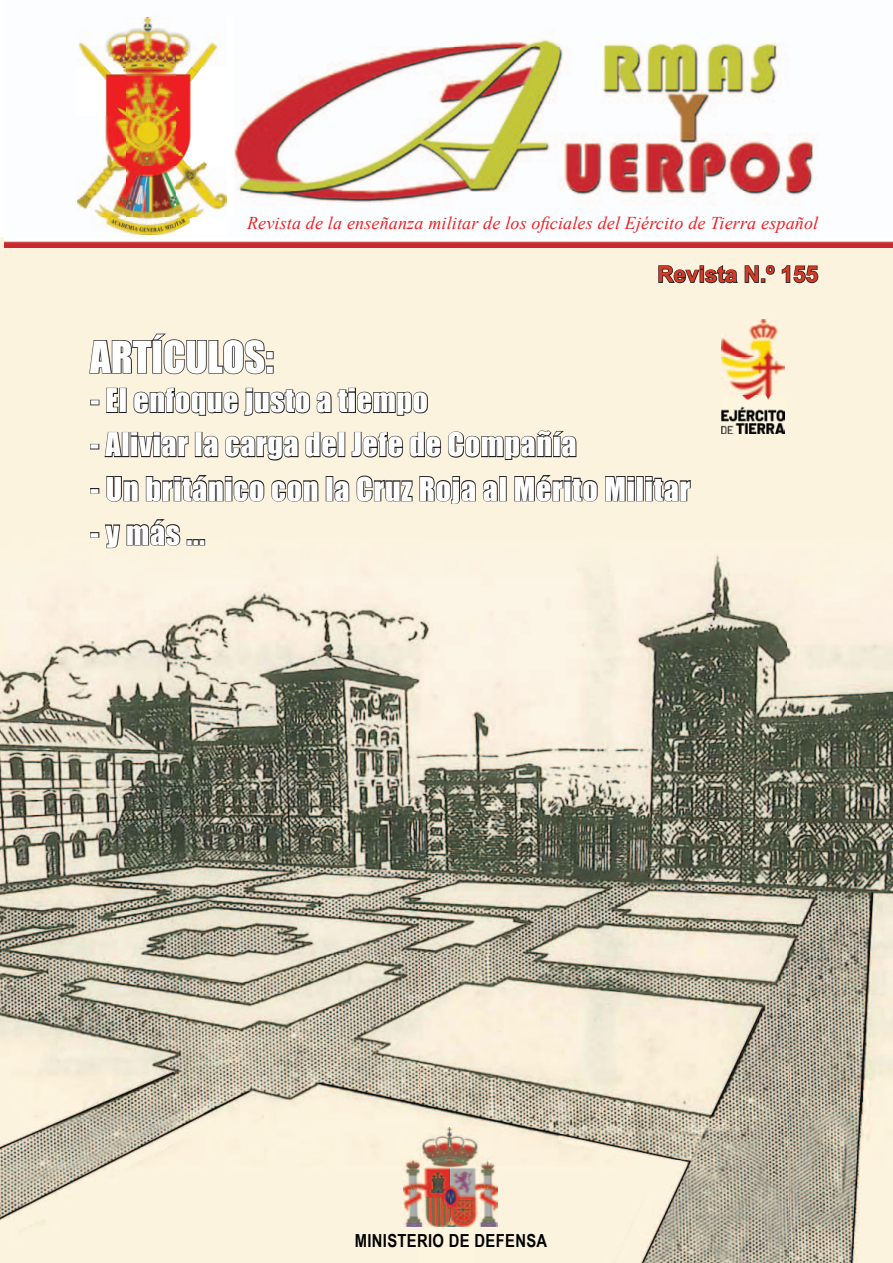
<style>
.page{position:relative;width:893px;height:1263px;background:#fff}
.page>*{position:absolute;margin:0;border:0;box-sizing:border-box;transform-origin:0 0}
.t1{font:40.5px "Impact";color:#fff}
.t2{font:30px "Impact";letter-spacing:.02em;color:#fff}
.t3{font:700 22.5px "Arial";color:#d33a27}
.t4{font:italic 18px "Times New Roman";letter-spacing:.01em;color:#ee1f23}
.t5{font:700 18px "Arial Narrow";letter-spacing:.02em;color:#000}
</style>
<div class="page">
<img style="left:0;top:237px;width:788px;height:717px">
<img style="left:788px;top:247px;width:105px;height:1016px">
<img style="left:0;top:954px;width:420px;height:309px">
<img style="left:420px;top:954px;width:369px;height:206px">
<img style="left:473px;top:1160px;width:316px;height:103px">
<img style="left:404px;top:1128px;width:93px;height:99px">
<img style="left:721px;top:320px;width:63px;height:113px">
<svg style="left:658px;top:261px;width:161px;height:23px;background:#b7b0a1"></svg>
<img style="left:161px;top:15px;width:617px;height:32px">
<img style="left:234px;top:47px;width:583px;height:156px">
<img style="left:130px;top:234px;width:38px;height:1px">
<img style="left:4px;top:237px;width:889px;height:10px">
<div style="left:90px;top:400px;width:9px;height:5px;border:2px solid #231f20"></div>
<svg style="left:105px;top:387px;width:14px;height:27px"></svg>
<div style="left:119px;top:388px;width:8px;height:25px;border:2px solid #231f20"></div>
<svg style="left:133px;top:387px;width:296px;height:29px;background:#b7afa1"></svg>
<div style="left:90px;top:444px;width:9px;height:5px;border:2px solid #231f20"></div>
<div style="left:90px;top:488px;width:9px;height:6px;border:2px solid #231f20"></div>
<svg style="left:104px;top:424px;width:531px;height:81px;background:#cfc7b6"></svg>
<div style="left:636px;top:476px;width:8px;height:25px;border:2px solid #231f20"></div>
<svg style="left:644px;top:475px;width:47px;height:28px"></svg>
<svg style="left:88px;top:332px;width:186px;height:43px;background:#cac2b2"></svg>
<div style="left:90px;top:532px;width:9px;height:6px;border:2px solid #231f20"></div>
<svg style="left:104px;top:518px;width:77px;height:34px;background:#c4bdad"></svg>
<svg style="left:187px;top:539px;width:18px;height:6px"></svg>
<div style="left:77px;top:17px;width:156px;height:199px;background:#fff"></div>
<img style="left:77px;top:17px;width:149px;height:217px">
<p class="t4" style="left:247px;top:211px;width:573px">Revista de la enseñanza militar de los oficiales del Ejército de Tierra español</p>
<h1 class="t1" style="left:90px;top:325px;width:185px">ARTÍCULOS:</h1>
<p class="t3" style="left:657px;top:258px;width:162px">Revista N.º 155</p>
<p class="t2" style="left:90px;top:377px;width:339px">- El enfoque justo a tiempo</p>
<p class="t2" style="left:90px;top:421px;width:488px">- Aliviar la carga del Jefe de Compañía</p>
<p class="t2" style="left:90px;top:465px;width:601px">- Un británico con la Cruz Roja al Mérito Militar</p>
<p class="t2" style="left:90px;top:510px;width:116px">- y más ...</p>
<p class="t5" style="left:355px;top:1227px;width:194px">MINISTERIO DE DEFENSA</p>
</div>
